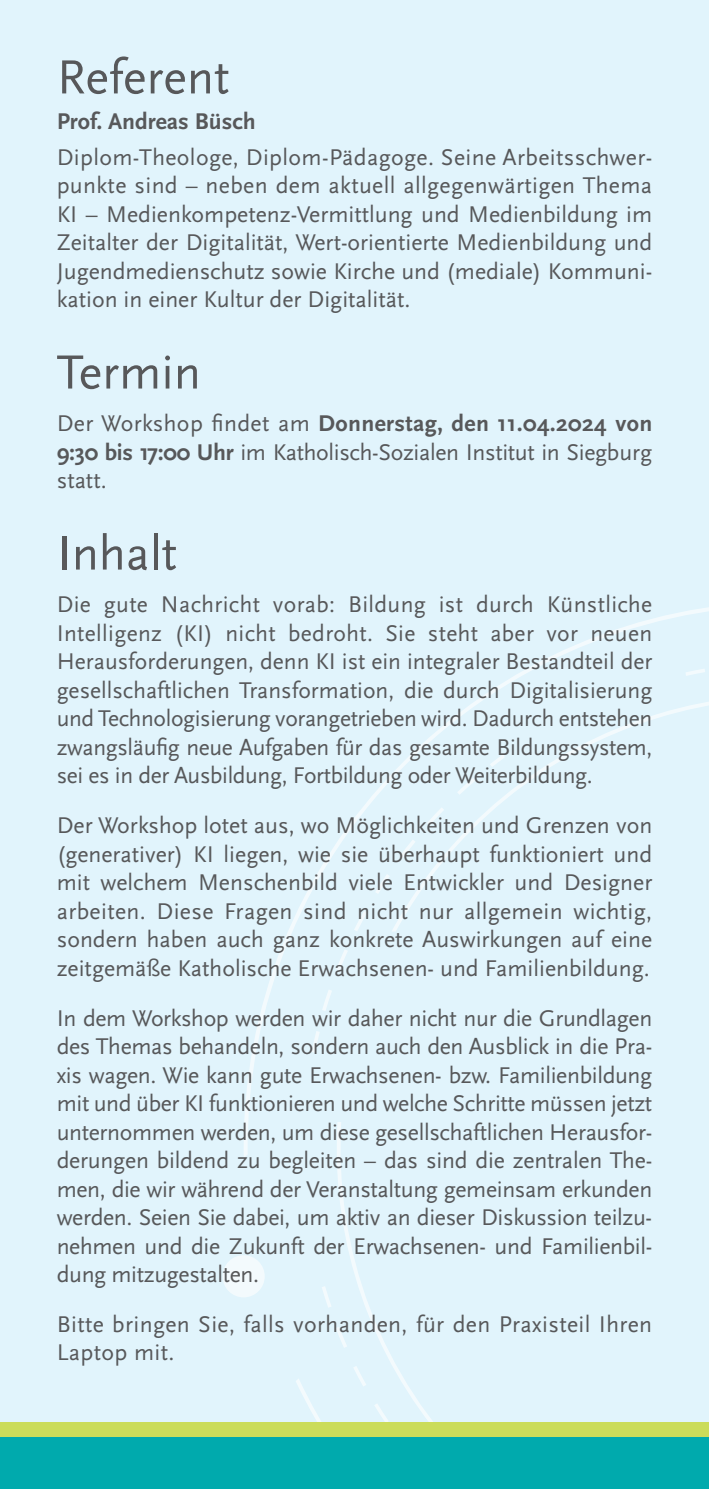
<style>
.page{position:relative;width:709px;height:1489px;background:#fff}
.page>*{position:absolute;margin:0;border:0;box-sizing:border-box;transform-origin:0 0}
.t1{font:50px "Scala Sans Pro";color:#57585a}
.t2{font:23.75px/28.5px "Scala Sans Pro";color:#57585a;text-align:justify}
.t3{font:700 23.75px "Scala Sans Pro";color:#57585a}
.s1{font-weight:700}
</style>
<div class="page">
<div style="left:0;top:0;width:709px;height:1488px;background:#e1f4fc"></div>
<svg style="left:244px;top:607px;width:465px;height:550px"></svg>
<svg style="left:295px;top:1076px;width:414px;height:346px"></svg>
<svg style="left:391px;top:648px;width:318px;height:283px"></svg>
<svg style="left:334px;top:1121px;width:143px;height:301px"></svg>
<svg style="left:588px;top:1121px;width:121px;height:301px"></svg>
<svg style="left:374px;top:1403px;width:15px;height:19px"></svg>
<svg style="left:353px;top:1365px;width:13px;height:21px"></svg>
<svg style="left:399px;top:839px;width:16px;height:19px"></svg>
<svg style="left:457px;top:777px;width:18px;height:17px"></svg>
<svg style="left:427px;top:807px;width:17px;height:18px"></svg>
<svg style="left:490px;top:753px;width:14px;height:14px"></svg>
<svg style="left:685px;top:668px;width:20px;height:8px"></svg>
<svg style="left:375px;top:874px;width:15px;height:20px"></svg>
<svg style="left:354px;top:910px;width:13px;height:21px"></svg>
<div style="left:222px;top:1255px;width:43px;height:42px;background:#f3fafd;border-radius:50%"></div>
<div style="left:0;top:1422px;width:709px;height:29px;background:#cbdc5a"></div>
<div style="left:0;top:1436px;width:709px;height:52px;background:#00aaad"></div>
<h1 class="t1" style="left:57px;top:48px;width:174px">Referent</h1>
<p class="t3" style="left:57px;top:108px;width:201px">Prof. Andreas Büsch</p>
<p class="t2" style="left:57px;top:143px;width:597px">Diplom-Theologe, Diplom-Pädagoge. Seine Arbeitsschwer&shy;punkte sind – neben dem aktuell allgegenwärtigen Thema KI – Medienkompetenz-Vermittlung und Medienbildung im Zeitalter der Digitalität, Wert-orientierte Medienbildung und Jugendmedienschutz sowie Kirche und (mediale) Kommuni&shy;kation in einer Kultur der Digitalität.</p>
<h1 class="t1" style="left:57px;top:343px;width:146px">Termin</h1>
<p class="t2" style="left:57px;top:409px;width:597px">Der Workshop findet am <span class="s1">Donnerstag, den 11.04.2024 von 9:30 bis 17:00 Uhr</span> im Katholisch-Sozialen Institut in Siegburg statt.</p>
<h1 class="t1" style="left:57px;top:524px;width:122px">Inhalt</h1>
<p class="t2" style="left:57px;top:590px;width:597px">Die gute Nachricht vorab: Bildung ist durch Künstliche Intelligenz (KI) nicht bedroht. Sie steht aber vor neuen Herausforderungen, denn KI ist ein integraler Bestandteil der gesellschaftlichen Transformation, die durch Digitalisierung und Technologisierung vorangetrieben wird. Dadurch entstehen zwangsläufig neue Aufgaben für das gesamte Bildungssystem, sei es in der Ausbildung, Fortbildung oder Weiterbildung.</p>
<p class="t2" style="left:57px;top:811px;width:597px">Der Workshop lotet aus, wo Möglichkeiten und Grenzen von (generativer) KI liegen, wie sie überhaupt funktioniert und mit welchem Menschenbild viele Entwickler und Designer arbeiten. Diese Fragen sind nicht nur allgemein wichtig, sondern haben auch ganz konkrete Auswirkungen auf eine zeitgemäße Katholische Erwachsenen- und Familienbildung.</p>
<p class="t2" style="left:57px;top:1003px;width:597px">In dem Workshop werden wir daher nicht nur die Grundlagen des Themas behandeln, sondern auch den Ausblick in die Pra&shy;xis wagen. Wie kann gute Erwachsenen- bzw. Familienbildung mit und über KI funktionieren und welche Schritte müssen jetzt unternommen werden, um diese gesellschaftlichen Herausfor&shy;derungen bildend zu begleiten – das sind die zentralen The&shy;men, die wir während der Veranstaltung gemeinsam erkunden werden. Seien Sie dabei, um aktiv an dieser Diskussion teilzu&shy;nehmen und die Zukunft der Erwachsenen- und Familienbil&shy;dung mitzugestalten.</p>
<p class="t2" style="left:57px;top:1309px;width:597px">Bitte bringen Sie, falls vorhanden, für den Praxisteil Ihren<br>Laptop mit.</p>
</div>
